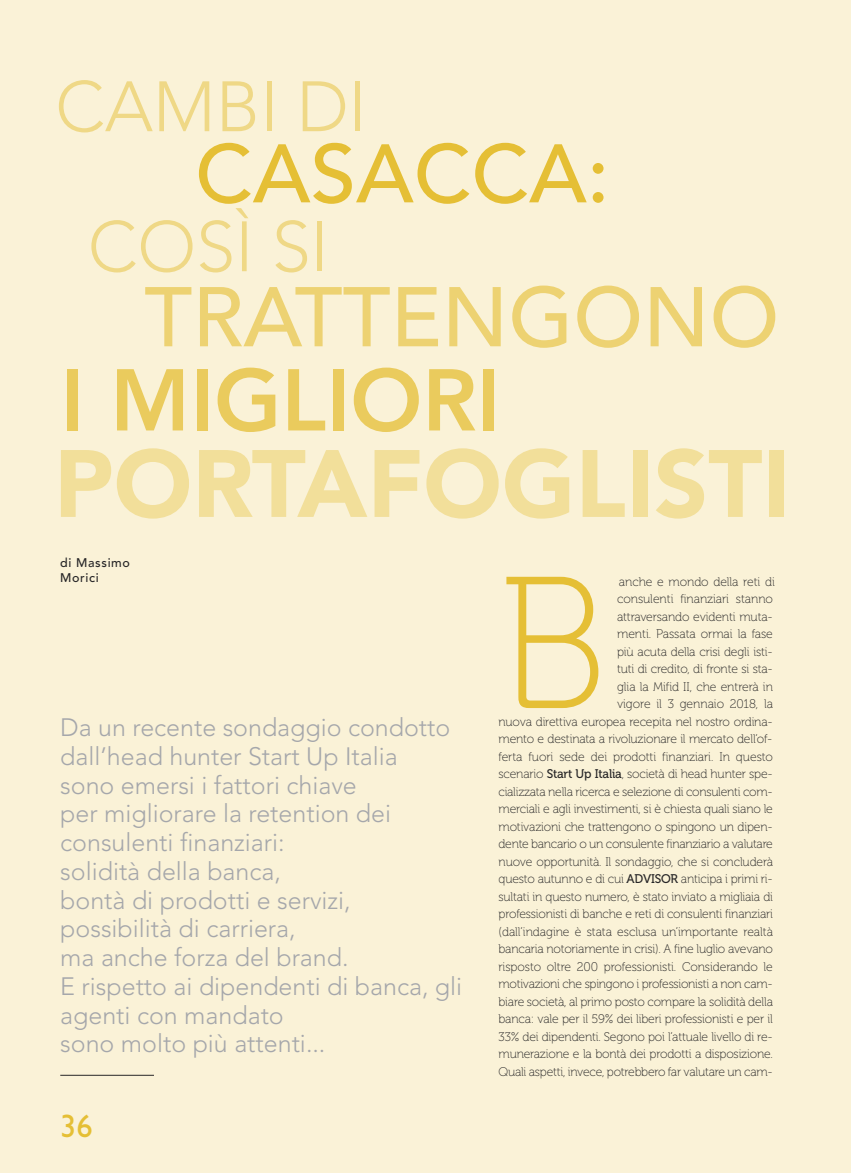
<style>
.page{position:relative;width:851px;height:1173px;background:#fff}
.page>*{position:absolute;margin:0;border:0;box-sizing:border-box;transform-origin:0 0}
.t1{font:187.5px "Museo 100";color:#e5bf35}
.t2{font:900 94.38px "Avenir";color:#f2df9a}
.t3{font:800 86.62px "Avenir";color:#eacb5d}
.t4{font:500 83.62px "Avenir";color:#edd272}
.t5{font:500 82px "Avenir";color:#e5bf35}
.t6{font:300 70.38px/140px "Avenir";color:#efd886;text-align:center}
.t7{font:32.5px "Gill Sans";color:#e5bf35}
.t8{font:300 25px/28.8px "Avenir";color:#a5a7ab}
.t9{font:12.5px/17.5px "Museo 100";letter-spacing:-.015em;color:#272627;text-align:right}
.t10{font:500 12.5px/15px "Avenir";letter-spacing:.05em;color:#272627}
.s1{font-family:"Museo 500"}
</style>
<div class="page">
<div style="left:0;top:0;width:850px;height:1173px;background:#faf2d7"></div>
<hr style="left:60px;top:1075px;width:94px;height:1px;background:#272627">
<h3 class="t6" style="left:55px;top:43px;width:313px">CAMBI DI<br>COSÌ SI</h3>
<h3 class="t5" style="left:195px;top:140px;width:416px">CASACCA:</h3>
<h3 class="t4" style="left:144px;top:283px;width:636px">TRATTENGONO</h3>
<h3 class="t3" style="left:60px;top:365px;width:442px">I MIGLIORI</h3>
<h2 class="t2" style="left:54px;top:445px;width:737px">PORTAFOGLISTI</h2>
<p class="t10" style="left:60px;top:557px;width:71px">di Massimo<br>Morici</p>
<p class="t8" style="left:60px;top:715px;width:403px">Da un recente sondaggio condotto dall’head hunter Start Up Italia<br>sono emersi i fattori chiave<br>per migliorare la retention dei consulenti finanziari:<br>solidità della banca,<br>bontà di prodotti e servizi, possibilità di carriera,<br>ma anche forza del brand.<br>E rispetto ai dipendenti di banca, gli agenti con mandato<br>sono molto più attenti...</p>
<h3 class="t7" style="left:60px;top:1114px;width:34px">36</h3>
<p class="t9" style="left:498px;top:574px;width:278px">anche e mondo della reti di<br>consulenti finanziari stanno<br>attraversando evidenti muta-<br>menti. Passata ormai la fase<br>più acuta della crisi degli isti-<br>tuti di credito, di fronte si sta-<br>glia la Mifid II, che entrerà in<br>vigore il 3 gennaio 2018, la<br>nuova direttiva europea recepita nel nostro ordina&shy;mento e destinata a rivoluzionare il mercato dell’of&shy;ferta fuori sede dei prodotti finanziari. In questo scenario <span class="s1">Start Up Italia</span>, società di head hunter spe&shy;cializzata nella ricerca e selezione di consulenti com&shy;merciali e agli investimenti, si è chiesta quali siano le motivazioni che trattengono o spingono un dipen&shy;dente bancario o un consulente finanziario a valutare nuove opportunità. Il sondaggio, che si concluderà questo autunno e di cui <span class="s1">ADVISOR</span> anticipa i primi ri&shy;sultati in questo numero, è stato inviato a migliaia di professionisti di banche e reti di consulenti finanziari (dall’indagine è stata esclusa un’importante realtà bancaria notoriamente in crisi). A fine luglio avevano risposto oltre 200 professionisti. Considerando le motivazioni che spingono i professionisti a non cam&shy;biare società, al primo posto compare la solidità della banca: vale per il 59% dei liberi professionisti e per il 33% dei dipendenti. Segono poi l’attuale livello di re&shy;munerazione e la bontà dei prodotti a disposizione.<br>Quali aspetti, invece, potrebbero far valutare un cam-</p>
<h1 class="t1" style="left:498px;top:577px;width:111px">B</h1>
</div>
